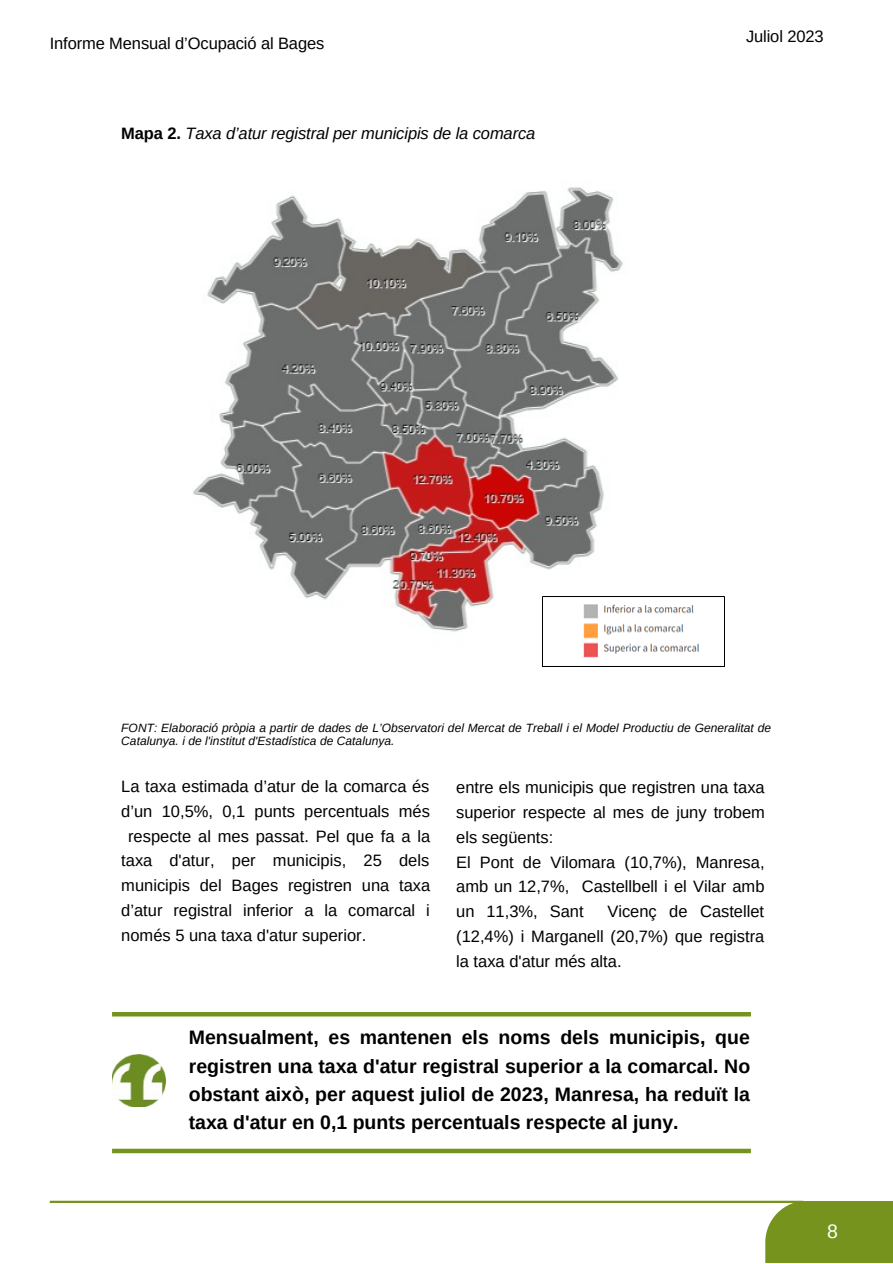
<style>
.page{position:relative;width:893px;height:1264px;background:#fff}
.page>*{position:absolute;margin:0;border:0;box-sizing:border-box;transform-origin:0 0}
.t1{font:700 19.5px/28px "Arimo";color:#000;text-align:justify}
.t2{font:19.5px "Arimo";color:#fff}
.t3{font:16.5px/24.8px "Arimo";color:#000;text-align:justify}
.t4{font:italic 16.5px "Arimo";letter-spacing:-.005em;color:#000}
.t5{font:italic 12px/13px "Arimo";letter-spacing:.005em;color:#000}
.s1{font-weight:700;font-style:normal}
</style>
<div class="page">
<hr style="left:50px;top:1200px;width:753px;height:2px;background:#75931d">
<div style="left:765px;top:1200px;width:127px;height:62px;background:#75931d"></div>
<div style="left:112px;top:1011px;width:638px;height:5px;background:#75931d"></div>
<div style="left:112px;top:1148px;width:638px;height:5px;background:#75931d"></div>
<img style="left:112px;top:1054px;width:54px;height:52px">
<img style="left:193px;top:187px;width:532px;height:480px">
<img style="left:542px;top:596px;width:182px;height:70px">
<p class="t3" style="left:50px;top:31px;width:276px">Informe Mensual d’Ocupació al Bages</p>
<p class="t4" style="left:121px;top:124px;width:415px"><span class="s1">Mapa 2.</span> Taxa d’atur registral per municipis de la comarca</p>
<p class="t3" style="left:746px;top:24px;width:79px">Juliol 2023</p>
<p class="t5" style="left:121px;top:721px;width:651px">FONT: Elaboració pròpia a partir de dades de L’Observatori del Mercat de Treball i el Model Productiu de Generalitat de<br>Catalunya. i de l'institut d'Estadística de Catalunya.</p>
<p class="t3" style="left:121px;top:774px;width:310px">La taxa estimada d’atur de la comarca és</p>
<p class="t3" style="left:121px;top:798px;width:310px">d’un 10,5%, 0,1 punts percentuals més</p>
<p class="t3" style="left:128px;top:823px;width:303px">respecte al mes passat. Pel que fa a la</p>
<p class="t3" style="left:121px;top:848px;width:309px">taxa d'atur, per municipis, 25 dels</p>
<p class="t3" style="left:121px;top:873px;width:310px">municipis del Bages registren una taxa</p>
<p class="t3" style="left:121px;top:897px;width:310px">d’atur registral inferior a la comarcal i</p>
<p class="t3" style="left:121px;top:922px;width:246px">només 5 una taxa d'atur superior.</p>
<p class="t3" style="left:456px;top:775px;width:310px">entre els municipis que registren una taxa superior respecte al mes de juny trobem els següents:</p>
<p class="t3" style="left:456px;top:849px;width:310px">El Pont de Vilomara (10,7%), Manresa, amb un 12,7%, Castellbell i el Vilar amb un 11,3%, Sant</p>
<p class="t3" style="left:456px;top:899px;width:309px;text-indent:151px">Vicenç de Castellet (12,4%) i Marganell (20,7%) que registra la taxa d'atur més alta.</p>
<p class="t1" style="left:189px;top:1023px;width:563px">Mensualment, es mantenen els noms dels municipis, que registren una taxa d'atur registral superior a la comarcal. No obstant això, per aquest juliol de 2023, Manresa, ha reduït la taxa d'atur en 0,1 punts percentuals respecte al juny.</p>
<p class="t2" style="left:827px;top:1220px;width:12px">8</p>
<p class="t2" style="left:829px;top:1228px;width:12px">7</p>
</div>
